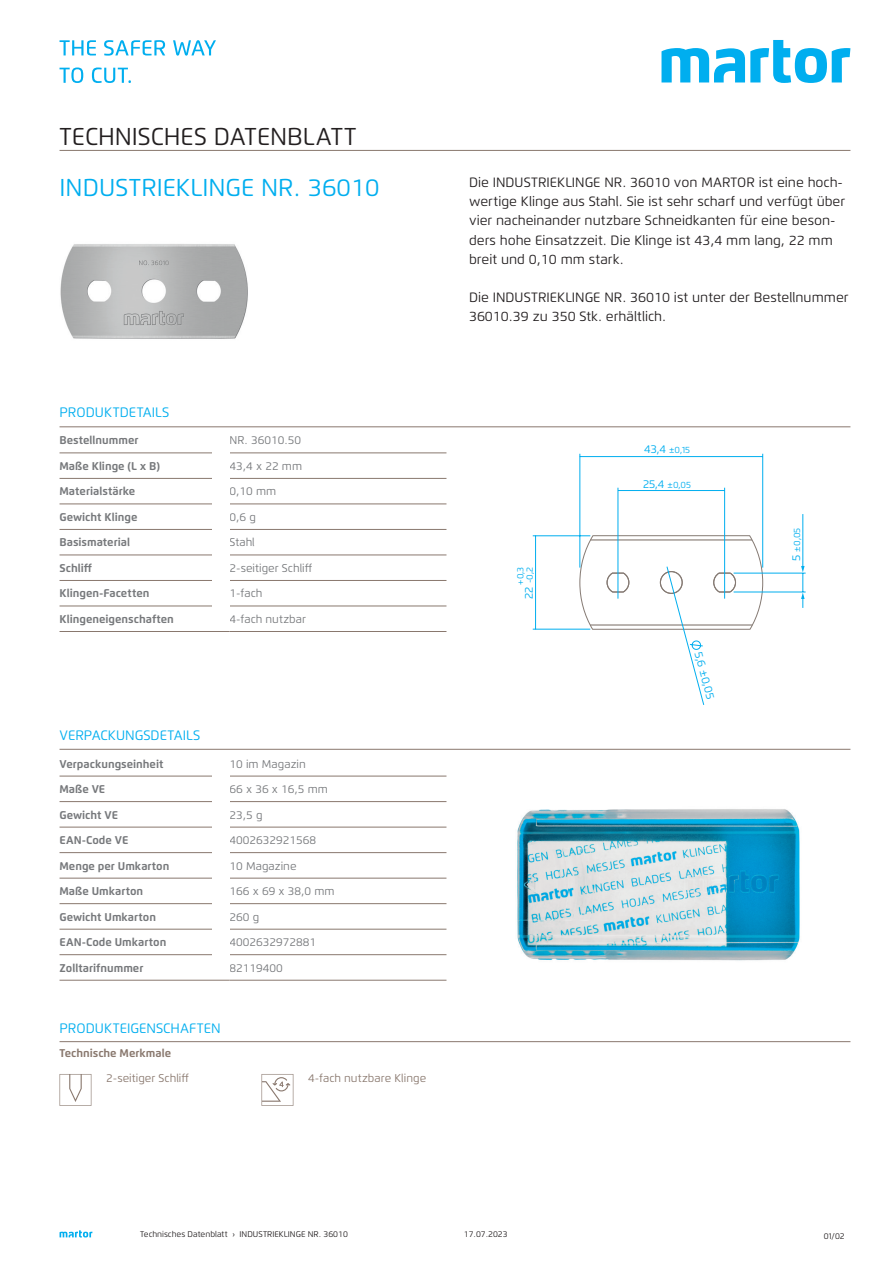
<style>
.page{position:relative;width:893px;height:1263px;background:#fff}
.page>*{position:absolute;margin:0;border:0;box-sizing:border-box;transform-origin:0 0}
.t1{font:24.3px "Flexo";color:#00aeef}
.t2{font:24.3px "Flexo";color:#231f20}
.t3{font:13.65px "Flexo";color:#00aeef}
.t4{font:13.5px/19.2px "Flexo";color:#231f20}
.t5{font:700 11.25px "Flexo";color:#76787b}
.t6{font:11.25px "Flexo";color:#76787b}
.t7{font:11.25px "Flexo";color:#89786e}
.t8{font:700 11.25px "Flexo";color:#89786e}
.t9{font:11.25px "Flexo";color:#00aeef}
.t10{font:9px/9.3px "Flexo";color:#00aeef}
.t11{font:8.25px "Flexo";color:#231f20}
.s1{font-size:11.25px}
</style>
<div class="page">
<img style="left:60px;top:244px;width:188px;height:95px">
<svg style="left:532px;top:453px;width:274px;height:252px"></svg>
<svg style="left:801px;top:592px;width:4px;height:16px"></svg>
<hr style="left:802px;top:514px;width:1px;height:53px;background:#00aeef">
<svg style="left:801px;top:566px;width:4px;height:6px"></svg>
<img style="left:517px;top:809px;width:283px;height:152px">
<svg style="left:60px;top:1230px;width:32px;height:7px"></svg>
<hr style="left:60px;top:426px;width:790px;height:1px;background:#89786e">
<hr style="left:60px;top:150px;width:790px;height:1px;background:#89786e">
<svg style="left:661px;top:40px;width:189px;height:43px"></svg>
<svg style="left:60px;top:40px;width:36px;height:15px"></svg>
<svg style="left:104px;top:40px;width:61px;height:16px"></svg>
<svg style="left:173px;top:40px;width:43px;height:16px"></svg>
<svg style="left:60px;top:68px;width:23px;height:15px"></svg>
<svg style="left:92px;top:68px;width:39px;height:15px"></svg>
<hr style="left:230px;top:631px;width:216px;height:1px;background:#89786e">
<hr style="left:60px;top:631px;width:170px;height:1px;background:#89786e">
<hr style="left:230px;top:606px;width:216px;height:1px;background:#89786e">
<hr style="left:60px;top:606px;width:170px;height:1px;background:#89786e">
<hr style="left:230px;top:580px;width:216px;height:1px;background:#89786e">
<hr style="left:60px;top:580px;width:170px;height:1px;background:#89786e">
<hr style="left:230px;top:555px;width:216px;height:1px;background:#89786e">
<hr style="left:60px;top:555px;width:170px;height:1px;background:#89786e">
<hr style="left:230px;top:529px;width:216px;height:1px;background:#89786e">
<hr style="left:60px;top:529px;width:170px;height:1px;background:#89786e">
<hr style="left:230px;top:503px;width:216px;height:1px;background:#89786e">
<hr style="left:60px;top:503px;width:170px;height:1px;background:#89786e">
<hr style="left:230px;top:478px;width:216px;height:1px;background:#89786e">
<hr style="left:60px;top:478px;width:170px;height:1px;background:#89786e">
<hr style="left:230px;top:452px;width:216px;height:1px;background:#89786e">
<hr style="left:60px;top:452px;width:170px;height:1px;background:#89786e">
<div style="left:213px;top:429px;width:17px;height:194px;background:#fff"></div>
<hr style="left:60px;top:749px;width:790px;height:1px;background:#89786e">
<hr style="left:230px;top:980px;width:216px;height:1px;background:#89786e">
<hr style="left:60px;top:980px;width:170px;height:1px;background:#89786e">
<hr style="left:230px;top:954px;width:216px;height:1px;background:#89786e">
<hr style="left:60px;top:954px;width:170px;height:1px;background:#89786e">
<hr style="left:230px;top:929px;width:216px;height:1px;background:#89786e">
<hr style="left:60px;top:929px;width:170px;height:1px;background:#89786e">
<hr style="left:230px;top:903px;width:216px;height:1px;background:#89786e">
<hr style="left:60px;top:903px;width:170px;height:1px;background:#89786e">
<hr style="left:230px;top:878px;width:216px;height:1px;background:#89786e">
<hr style="left:60px;top:878px;width:170px;height:1px;background:#89786e">
<hr style="left:230px;top:852px;width:216px;height:1px;background:#89786e">
<hr style="left:60px;top:852px;width:170px;height:1px;background:#89786e">
<hr style="left:230px;top:827px;width:216px;height:1px;background:#89786e">
<hr style="left:60px;top:827px;width:170px;height:1px;background:#89786e">
<hr style="left:230px;top:801px;width:216px;height:1px;background:#89786e">
<hr style="left:60px;top:801px;width:170px;height:1px;background:#89786e">
<hr style="left:230px;top:776px;width:216px;height:1px;background:#89786e">
<hr style="left:60px;top:776px;width:170px;height:1px;background:#89786e">
<div style="left:213px;top:752px;width:17px;height:220px;background:#fff"></div>
<hr style="left:60px;top:1041px;width:790px;height:1px;background:#89786e">
<svg style="left:60px;top:1074px;width:31px;height:32px"></svg>
<svg style="left:261px;top:1074px;width:32px;height:32px"></svg>
<h1 class="t2" style="left:60px;top:121px;width:298px">TECHNISCHES DATENBLATT</h1>
<h1 class="t1" style="left:60px;top:172px;width:322px">INDUSTRIEKLINGE NR. 36010</h1>
<p class="t3" style="left:60px;top:404px;width:111px">PRODUKTDETAILS</p>
<p class="t5" style="left:60px;top:434px;width:80px">Bestellnummer</p>
<p class="t6" style="left:230px;top:434px;width:73px">NR. 36010.50</p>
<p class="t5" style="left:60px;top:459px;width:102px">Maße Klinge (L x B)</p>
<p class="t6" style="left:230px;top:459px;width:74px">43,4 x 22 mm</p>
<p class="t5" style="left:60px;top:485px;width:77px">Materialstärke</p>
<p class="t6" style="left:230px;top:485px;width:48px">0,10 mm</p>
<p class="t5" style="left:60px;top:510px;width:79px">Gewicht Klinge</p>
<p class="t6" style="left:230px;top:510px;width:28px">0,6 g</p>
<p class="t5" style="left:60px;top:536px;width:72px">Basismaterial</p>
<p class="t6" style="left:230px;top:536px;width:27px">Stahl</p>
<p class="t5" style="left:60px;top:561px;width:34px">Schliff</p>
<p class="t6" style="left:230px;top:561px;width:84px">2-seitiger Schliff</p>
<p class="t5" style="left:60px;top:587px;width:91px">Klingen-Facetten</p>
<p class="t6" style="left:230px;top:587px;width:34px">1-fach</p>
<p class="t5" style="left:60px;top:612px;width:116px">Klingeneigenschaften</p>
<p class="t6" style="left:230px;top:612px;width:78px">4-fach nutzbar</p>
<p class="t3" style="left:60px;top:727px;width:142px">VERPACKUNGSDETAILS</p>
<p class="t5" style="left:60px;top:757px;width:105px">Verpackungseinheit</p>
<p class="t6" style="left:230px;top:757px;width:78px">10 im Magazin</p>
<p class="t5" style="left:60px;top:782px;width:47px">Maße VE</p>
<p class="t6" style="left:230px;top:782px;width:100px">66 x 36 x 16,5 mm</p>
<p class="t5" style="left:60px;top:808px;width:60px">Gewicht VE</p>
<p class="t6" style="left:230px;top:808px;width:35px">23,5 g</p>
<p class="t5" style="left:60px;top:833px;width:70px">EAN-Code VE</p>
<p class="t6" style="left:230px;top:833px;width:88px">4002632921568</p>
<p class="t5" style="left:60px;top:859px;width:111px">Menge per Umkarton</p>
<p class="t6" style="left:230px;top:859px;width:68px">10 Magazine</p>
<p class="t5" style="left:60px;top:884px;width:85px">Maße Umkarton</p>
<p class="t6" style="left:230px;top:884px;width:107px">166 x 69 x 38,0 mm</p>
<p class="t5" style="left:60px;top:910px;width:98px">Gewicht Umkarton</p>
<p class="t6" style="left:230px;top:910px;width:31px">260 g</p>
<p class="t5" style="left:60px;top:935px;width:108px">EAN-Code Umkarton</p>
<p class="t6" style="left:230px;top:935px;width:88px">4002632972881</p>
<p class="t5" style="left:60px;top:961px;width:85px">Zolltarifnummer</p>
<p class="t6" style="left:230px;top:961px;width:55px">82119400</p>
<p class="t3" style="left:60px;top:1020px;width:163px">PRODUKTEIGENSCHAFTEN</p>
<p class="t8" style="left:60px;top:1046px;width:113px">Technische Merkmale</p>
<p class="t7" style="left:106px;top:1071px;width:84px">2-seitiger Schliff</p>
<p class="t7" style="left:308px;top:1071px;width:119px">4-fach nutzbare Klinge</p>
<p class="t4" style="left:469px;top:173px;width:378px">Die INDUSTRIEKLINGE NR. 36010 von MARTOR ist eine hoch&shy;wertige Klinge aus Stahl. Sie ist sehr scharf und verfügt über vier nacheinander nutzbare Schneidkanten für eine beson&shy;ders hohe Einsatzzeit. Die Klinge ist 43,4 mm lang, 22 mm breit und 0,10 mm stark.</p>
<p class="t4" style="left:469px;top:288px;width:381px">Die INDUSTRIEKLINGE NR. 36010 ist unter der Bestellnummer<br>36010.39 zu 350 Stk. erhältlich.</p>
<p class="t10" style="left:644px;top:445px;width:47px"><span class="s1">43,4</span> ±0,15</p>
<p class="t10" style="left:516px;top:585px;width:19px;rotate:-90deg">+0,3 -0,2</p>
<p class="t9" style="left:522px;top:599px;width:14px;rotate:-90deg">22</p>
<p class="t10" style="left:643px;top:480px;width:49px"><span class="s1">25,4</span> ±0,05</p>
<p class="t9" style="left:705px;top:650px;width:50px;rotate:75deg">5,6 ±0,05</p>
<p class="t10" style="left:792px;top:561px;width:35px;rotate:-90deg"><span class="s1">5</span> ±0,05</p>
<p class="t11" style="left:140px;top:1229px;width:209px">Technisches Datenblatt › INDUSTRIEKLINGE NR. 36010</p>
<p class="t11" style="left:464px;top:1229px;width:45px">17.07.2023</p>
<p class="t11" style="left:824px;top:1231px;width:22px">01/02</p>
</div>
